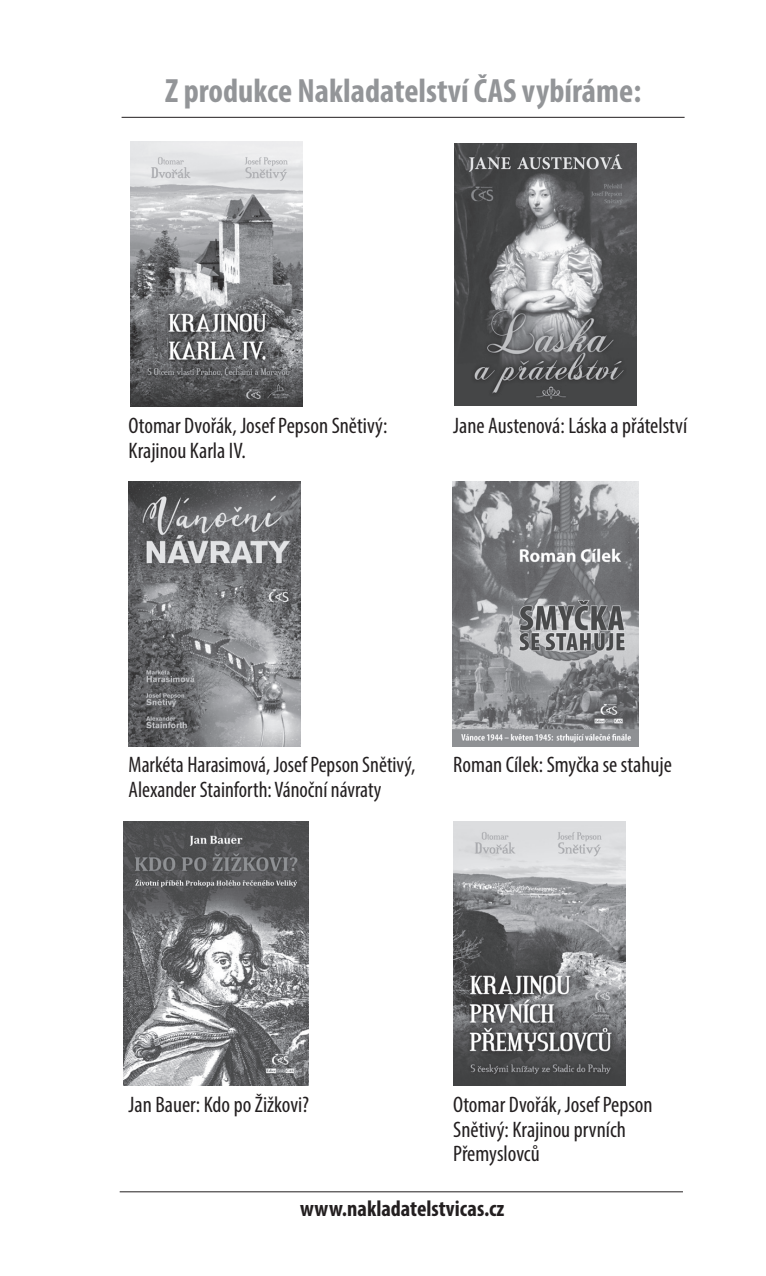
<style>
.page{position:relative;width:766px;height:1276px;background:#fff}
.page>*{position:absolute;margin:0;border:0;box-sizing:border-box;transform-origin:0 0}
.t1{font:700 condensed 33.75px "Myriad Pro";color:#939598}
.t2{font:condensed 22.5px/24.8px "Myriad Pro";color:#231f20}
.t3{font:700 condensed 22.5px "Myriad Pro";color:#231f20}
</style>
<div class="page">
<hr style="left:121px;top:117px;width:563px;height:1px;background:#231f20">
<hr style="left:120px;top:1191px;width:562px;height:1px;background:#231f20">
<img style="left:130px;top:142px;width:172px;height:264px">
<img style="left:128px;top:482px;width:172px;height:264px">
<img style="left:123px;top:821px;width:185px;height:265px">
<img style="left:454px;top:143px;width:182px;height:262px">
<img style="left:452px;top:482px;width:186px;height:264px">
<img style="left:453px;top:821px;width:172px;height:265px">
<h1 class="t1" style="left:165px;top:70px;width:477px">Z produkce Nakladatelství ČAS vybíráme:</h1>
<p class="t2" style="left:129px;top:413px;width:260px">Otomar Dvořák, Josef Pepson Snětivý:<br>Krajinou Karla IV.</p>
<p class="t2" style="left:453px;top:413px;width:235px">Jane Austenová: Láska a přátelství</p>
<p class="t2" style="left:129px;top:752px;width:288px">Markéta Harasimová, Josef Pepson Snětivý,<br>Alexander Stainforth: Vánoční návraty</p>
<p class="t2" style="left:453px;top:752px;width:220px">Roman Cílek: Smyčka se stahuje</p>
<p class="t2" style="left:129px;top:1092px;width:182px">Jan Bauer: Kdo po Žižkovi?</p>
<p class="t2" style="left:453px;top:1092px;width:201px">Otomar Dvořák, Josef Pepson<br>Snětivý: Krajinou prvních<br>Přemyslovců</p>
<p class="t3" style="left:300px;top:1194px;width:206px">www.nakladatelstvicas.cz</p>
</div>
